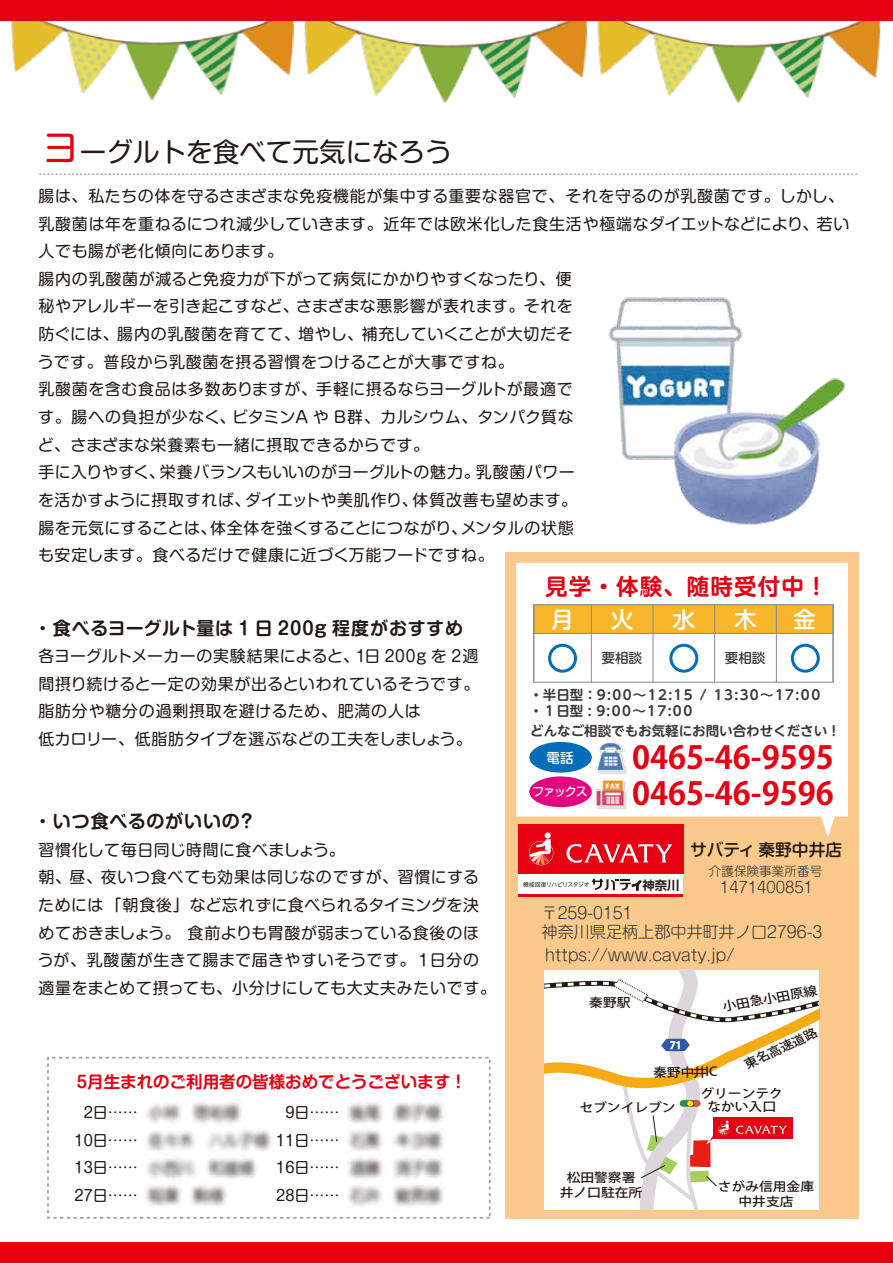
<style>
.page{position:relative;width:893px;height:1263px;background:#fff}
.page>*{position:absolute;margin:0;border:0;box-sizing:border-box;transform-origin:0 0}
.t1{font:700 31.5px "Koz Go Pro";color:#e60012}
.t2{font:26.55px "Shin M Go Pr 6";color:#221815}
.t3{font:700 22.5px "UD Shin M Go Pr 6 De";letter-spacing:.05em;color:#e60012}
.t4{font:500 22.5px "Shin M Go Pr 6";color:#fff}
.t5{font:700 18px "Shin M Go Pr 6 De";letter-spacing:.05em;color:#221815}
.t6{font:500 16.8px "Shin M Go Pro";color:#221815}
.t7{font:700 16.5px "Shin M Go Pr 6 De";color:#e60012}
.t8{font:300 16.05px/19.4px "Shin M Go Pro";color:#323333}
.t9{font:15.9px/27.6px "Shin M Go Pr 6";letter-spacing:.03em;color:#221815}
.t10{font:300 15.15px "Shin M Go Pro";color:#323333}
.t11{font:15px "Shin M Go Pr 6";color:#221815}
.t12{font:700 13.5px/16.2px "UD Shin M Go Pr 6 De";letter-spacing:.1em;color:#3e3a39}
.t13{font:700 13.5px "UD Shin M Go Pr 6 De";color:#3e3a39}
.t14{font:500 13.5px "UD Shin M Go Pr 6";color:#3e3a39}
.t15{font:500 13.5px "Shin M Go Pr 6";color:#fff}
.t16{font:300 12.6px "Shin M Go Pro";color:#323333}
.t17{font:500 12.3px/14.9px "Koz Go Pro";color:#221815;text-align:center;scale:1.11 1}
.t18{font:500 12.3px "Koz Go Pro";color:#221815;scale:1.1 1}
.t19{font:500 12.3px "Koz Go Pro";color:#221815;scale:1.07 1}
.t20{font:700 12.3px "UD Shin Go Pro De";color:#221815}
.t21{font:500 12px "Shin M Go Pr 6";letter-spacing:-.1em;color:#fff}
.s1{font-size:37.2px;color:#e60012}
</style>
<div class="page">
<img style="left:0;top:20px;width:271px;height:154px">
<img style="left:626px;top:20px;width:267px;height:154px">
<img style="left:271px;top:20px;width:355px;height:154px">
<div style="left:0;top:1242px;width:893px;height:21px;background:#e60012"></div>
<div style="left:0;top:0;width:893px;height:20px;background:#e60012"></div>
<img style="left:94px;top:1177px;width:183px;height:42px">
<img style="left:296px;top:1177px;width:195px;height:42px">
<img style="left:94px;top:1056px;width:195px;height:121px">
<img style="left:298px;top:1056px;width:193px;height:121px">
<svg style="left:39px;top:174px;width:819px;height:1px"></svg>
<div style="left:506px;top:552px;width:353px;height:666px;background:#fac98b;border-radius:18px"></div>
<svg style="left:545px;top:970px;width:275px;height:239px;background:#f6ece5"></svg>
<svg style="left:516px;top:563px;width:332px;height:275px;background:#fcf9f6"></svg>
<img style="left:587px;top:734px;width:46px;height:45px">
<div style="left:529px;top:742px;width:63px;height:31px;background:#036eb8;border-radius:50%"></div>
<img style="left:589px;top:772px;width:44px;height:44px">
<div style="left:529px;top:776px;width:63px;height:31px;background:#e4007f;border-radius:50%"></div>
<div style="left:534px;top:605px;width:299px;height:28px;background:#f8b62d"></div>
<hr style="left:776px;top:605px;width:1px;height:77px;background:#898989">
<hr style="left:833px;top:605px;width:1px;height:77px;background:#898989">
<div style="left:534px;top:605px;width:299px;height:29px;border:1px solid #898989"></div>
<hr style="left:591px;top:605px;width:1px;height:77px;background:#898989">
<hr style="left:533px;top:605px;width:1px;height:77px;background:#898989">
<hr style="left:653px;top:605px;width:1px;height:77px;background:#898989">
<hr style="left:714px;top:605px;width:1px;height:77px;background:#898989">
<div style="left:791px;top:644px;width:29px;height:29px;border:3px solid #036eb8;border-radius:50%"></div>
<div style="left:669px;top:644px;width:29px;height:29px;border:3px solid #036eb8;border-radius:50%"></div>
<div style="left:548px;top:644px;width:29px;height:29px;border:3px solid #036eb8;border-radius:50%"></div>
<div style="left:518px;top:874px;width:165px;height:22px;background:#fff"></div>
<div style="left:518px;top:824px;width:165px;height:50px;background:#e60012"></div>
<hr style="left:518px;top:894px;width:165px;height:2px;background:#e60012">
<svg style="left:523px;top:879px;width:118px;height:11px"></svg>
<svg style="left:566px;top:844px;width:106px;height:19px"></svg>
<svg style="left:529px;top:832px;width:24px;height:33px"></svg>
<img style="left:608px;top:297px;width:238px;height:228px">
<h2 class="t2" style="left:42px;top:131px;width:411px"><span class="s1">ヨ</span>ーグルトを食べて元気になろう</h2>
<p class="t9" style="left:38px;top:181px;width:813px">腸は、私たちの体を守るさまざまな免疫機能が集中する重要な器官で、それを守るのが乳酸菌です。しかし、乳酸菌は年を重ねるにつれ減少していきます。近年では欧米化した食生活や極端なダイエットなどにより、若い人でも腸が老化傾向にあります。<br>腸内の乳酸菌が減ると免疫力が下がって病気にかかりやすくなったり、便<br>秘やアレルギーを引き起こすなど、さまざまな悪影響が表れます。それを<br>防ぐには、腸内の乳酸菌を育てて、増やし、補充していくことが大切だそ<br>うです。普段から乳酸菌を摂る習慣をつけることが大事ですね。<br>乳酸菌を含む食品は多数ありますが、手軽に摂るならヨーグルトが最適で<br>す。腸への負担が少なく、ビタミンA や B群、カルシウム、タンパク質な<br>ど、さまざまな栄養素も一緒に摂取できるからです。<br>手に入りやすく、栄養バランスもいいのがヨーグルトの魅力。乳酸菌パワー<br>を活かすように摂取すれば、ダイエットや美肌作り、体質改善も望めます。<br>腸を元気にすることは、体全体を強くすることにつながり、メンタルの状態<br>も安定します。食べるだけで健康に近づく万能フードですね。</p>
<p class="t5" style="left:34px;top:613px;width:431px">・食べるヨーグルト量は 1 日 200g 程度がおすすめ</p>
<p class="t9" style="left:38px;top:642px;width:442px">各ヨーグルトメーカーの実験結果によると、1日 200g を 2週間摂り続けると一定の効果が出るといわれているそうです。脂肪分や糖分の過剰摂取を避けるため、肥満の人は<br>低カロリー、低脂肪タイプを選ぶなどの工夫をしましょう。</p>
<p class="t5" style="left:34px;top:806px;width:223px">・いつ食べるのがいいの？</p>
<p class="t9" style="left:38px;top:835px;width:460px">習慣化して毎日同じ時間に食べましょう。<br>朝、昼、夜いつ食べても効果は同じなのですが、習慣にするためには「朝食後」など忘れずに食べられるタイミングを決めておきましょう。食前よりも胃酸が弱まっている食後のほうが、乳酸菌が生きて腸まで届きやすいそうです。 1日分の適量をまとめて摂っても、小分けにしても大丈夫みたいです。</p>
<p class="t7" style="left:77px;top:1068px;width:391px">5月生まれのご利用者の皆様おめでとうございます！</p>
<p class="t11" style="left:84px;top:1100px;width:56px">2日……</p>
<p class="t11" style="left:285px;top:1100px;width:56px">9日……</p>
<p class="t11" style="left:75px;top:1128px;width:65px">10日……</p>
<p class="t11" style="left:276px;top:1128px;width:65px">11日……</p>
<p class="t11" style="left:75px;top:1156px;width:65px">13日……</p>
<p class="t11" style="left:276px;top:1156px;width:65px">16日……</p>
<p class="t11" style="left:75px;top:1183px;width:65px">27日……</p>
<p class="t11" style="left:276px;top:1183px;width:65px">28日……</p>
<h3 class="t3" style="left:545px;top:567px;width:284px">見学・体験、随時受付中！</h3>
<h3 class="t4" style="left:551px;top:601px;width:24px">月</h3>
<h3 class="t4" style="left:611px;top:601px;width:24px">火</h3>
<h3 class="t4" style="left:673px;top:601px;width:24px">水</h3>
<h3 class="t4" style="left:734px;top:601px;width:24px">木</h3>
<h3 class="t4" style="left:793px;top:601px;width:24px">金</h3>
<p class="t14" style="left:601px;top:647px;width:42px">要相談</p>
<p class="t14" style="left:725px;top:647px;width:42px">要相談</p>
<p class="t12" style="left:529px;top:686px;width:292px">・半日型：9:00～12:15 / 13:30～17:00・１日型 : 9:00～17:00</p>
<p class="t13" style="left:530px;top:719px;width:312px">どんなご相談でもお気軽にお問い合わせください！</p>
<p class="t15" style="left:547px;top:747px;width:28px">電話</p>
<h1 class="t1" style="left:632px;top:738px;width:203px">0465-46-9595</h1>
<p class="t21" style="left:532px;top:782px;width:57px">ファックス</p>
<h1 class="t1" style="left:632px;top:773px;width:203px">0465-46-9596</h1>
<p class="t20" style="left:643px;top:875px;width:39px">神奈川</p>
<p class="t6" style="left:690px;top:836px;width:153px">サバティ 秦野中井店</p>
<p class="t10" style="left:720px;top:875px;width:94px">1471400851</p>
<p class="t16" style="left:709px;top:861px;width:115px">介護保険事業所番号</p>
<p class="t8" style="left:542px;top:901px;width:282px">〒259-0151<br>神奈川県足柄上郡中井町井ノ口2796-3</p>
<p class="t8" style="left:545px;top:943px;width:191px">https://www.cavaty.jp/</p>
<p class="t18" style="left:722px;top:999px;width:88px;rotate:-10deg">小田急小田原線</p>
<p class="t19" style="left:742px;top:1057px;width:75px;rotate:-25deg">東名高速道路</p>
<p class="t17" style="left:589px;top:995px;width:39px">秦野駅</p>
<p class="t17" style="left:653px;top:1066px;width:59px;rotate:-1deg">秦野中井IC</p>
<p class="t17" style="left:700px;top:1088px;width:76px;line-height:12.3px">グリーンテクなかい入口</p>
<p class="t17" style="left:579px;top:1101px;width:88px">セブンイレブン</p>
<p class="t17" style="left:560px;top:1171px;width:76px">松田警察署井ノ口駐在所</p>
<p class="t17" style="left:718px;top:1179px;width:88px">さがみ信用金庫中井支店</p>
</div>
